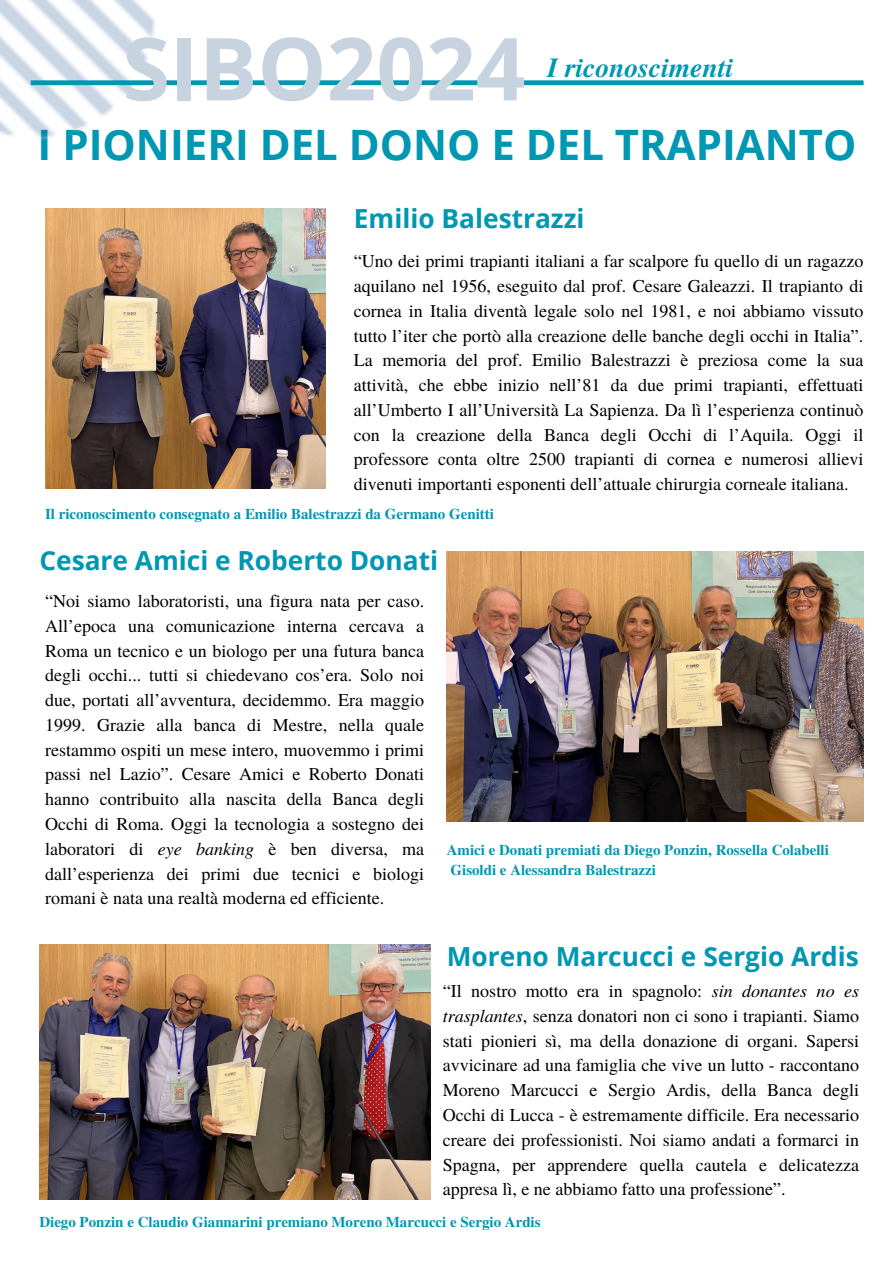
<style>
.page{position:relative;width:894px;height:1264px;background:#fff}
.page>*{position:absolute;margin:0;border:0;box-sizing:border-box;transform-origin:0 0}
.t1{font:700 87px "Open Sans";color:#c8d3e0}
.t2{font:700 41.85px "Open Sans";color:#0097b2}
.t3{font:italic 700 27.45px "Te X Gyre Termes";color:#0097b2}
.t4{font:700 26.25px "Open Sans";color:#0097b2}
.t5{font:18px/24.8px "Te X Gyre Termes";color:#000;text-align:justify}
.t6{font:700 15px "Te X Gyre Termes";color:#0097b2}
.s1{font-style:italic}
</style>
<div class="page">
<img style="left:45px;top:208px;width:280px;height:280px">
<img style="left:446px;top:551px;width:417px;height:270px">
<img style="left:39px;top:944px;width:391px;height:255px">
<img style="left:0;top:0;width:196px;height:138px">
<hr style="left:31px;top:81px;width:832px;height:4px;background:#0097b2">
<h4 class="t1" style="left:122px;top:7px;width:404px">SIBO2024</h4>
<h4 class="t3" style="left:547px;top:47px;width:187px">I riconoscimenti</h4>
<p class="t2" style="left:38px;top:115px;width:820px">I PIONIERI DEL DONO E DEL TRAPIANTO</p>
<h3 class="t4" style="left:354px;top:200px;width:232px">Emilio Balestrazzi</h3>
<h2 class="t5" style="left:354px;top:248px;width:511px">“Uno dei primi trapianti italiani a far scalpore fu quello di un ragazzo aquilano nel 1956, eseguito dal prof. Cesare Galeazzi. Il trapianto di cornea in Italia diventà legale solo nel 1981, e noi abbiamo vissuto tutto l’iter che portò alla creazione delle banche degli occhi in Italia”.<br>La memoria del prof. Emilio Balestrazzi è preziosa come la sua attività, che ebbe inizio nell’81 da due primi trapianti, effettuati all’Umberto I all’Università La Sapienza. Da lì l’esperienza continuò con la creazione della Banca degli Occhi di l’Aquila. Oggi il professore conta oltre 2500 trapianti di cornea e numerosi allievi divenuti importanti esponenti dell’attuale chirurgia corneale italiana.</h2>
<h4 class="t6" style="left:45px;top:502px;width:450px">Il riconoscimento consegnato a Emilio Balestrazzi da Germano Genitti</h4>
<p class="t4" style="left:39px;top:542px;width:400px">Cesare Amici e Roberto Donati</p>
<h3 class="t5" style="left:45px;top:588px;width:380px">“Noi siamo laboratoristi, una figura nata per caso.<br>All’epoca una comunicazione interna cercava a Roma un tecnico e un biologo per una futura banca degli occhi... tutti si chiedevano cos’era. Solo noi due, portati all’avventura, decidemmo. Era maggio 1999. Grazie alla banca di Mestre, nella quale restammo ospiti un mese intero, muovemmo i primi passi nel Lazio”. Cesare Amici e Roberto Donati hanno contribuito alla nascita della Banca degli Occhi di Roma. Oggi la tecnologia a sostegno dei laboratori di <span class="s1">eye banking</span> è ben diversa, ma dall’esperienza dei primi due tecnici e biologi romani è nata una realtà moderna ed efficiente.</h3>
<p class="t6" style="left:446px;top:837px;width:383px">Amici e Donati premiati da Diego Ponzin, Rossella Colabelli</p>
<p class="t6" style="left:450px;top:858px;width:207px">Gisoldi e Alessandra Balestrazzi</p>
<p class="t4" style="left:446px;top:937px;width:413px">Moreno Marcucci e Sergio Ardis</p>
<h3 class="t5" style="left:442px;top:977px;width:417px">“Il nostro motto era in spagnolo: <span class="s1">sin donantes no es trasplantes</span>, senza donatori non ci sono i trapianti. Siamo stati pionieri sì, ma della donazione di organi. Sapersi avvicinare ad una famiglia che vive un lutto - raccontano Moreno Marcucci e Sergio Ardis, della Banca degli Occhi di Lucca - è estremamente difficile. Era necessario creare dei professionisti. Noi siamo andati a formarci in Spagna, per apprendere quella cautela e delicatezza appresa lì, e ne abbiamo fatto una professione”.</h3>
<p class="t6" style="left:39px;top:1210px;width:502px">Diego Ponzin e Claudio Giannarini premiano Moreno Marcucci e Sergio Ardis</p>
</div>
